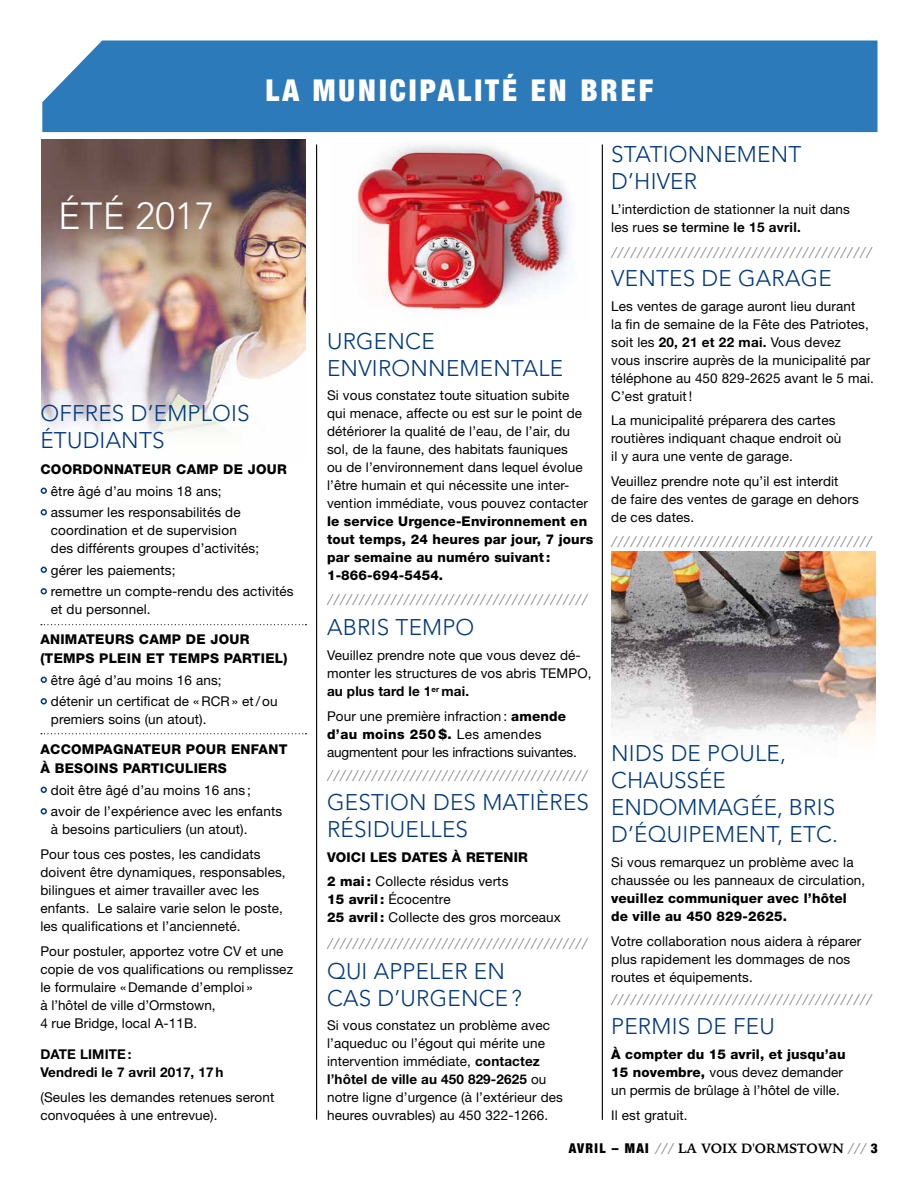
<style>
.page{position:relative;width:918px;height:1188px;background:#fff}
.page>*{position:absolute;margin:0;border:0;box-sizing:border-box;transform-origin:0 0}
.t1{font:300 37.5px "Avenir";color:#fff}
.t2{font:900 condensed 30px "Helvetica Neue";letter-spacing:.1em;color:#fff}
.t3{font:300 22.5px/27px "Avenir";letter-spacing:.01em;color:#003882}
.t4{font:13.5px/18px "Helvetica Neue LT Std";letter-spacing:.01em;color:#000}
.t5{font:800 13.5px/18px "Helvetica Neue LT Std";letter-spacing:.01em;color:#000}
.t6{font:700 13.5px "Iowan Old Style BT";color:#87888a}
.t7{font:13.5px/18px "Helvetica Neue LT Std";letter-spacing:-.01em;color:#000}
.t8{font:700 13.5px/18px "Helvetica Neue LT Std";letter-spacing:.01em;color:#000}
.t9{font:700 13.5px "Iowan Old Style BT";color:#000}
.s1{font-weight:500}
.s2{font-weight:700}
.s3{font-weight:800}
.s4{font-weight:400}
.s5{font-family:"Helvetica Neue";font-weight:900;font-stretch:condensed}
.s6{color:#87888a}
</style>
<div class="page">
<img style="left:611px;top:552px;width:265px;height:190px">
<img style="left:41px;top:139px;width:265px;height:298px">
<img style="left:357px;top:144px;width:215px;height:172px">
<div style="left:42px;top:41px;width:835px;height:91px;background:#2d7aba"></div>
<svg style="left:41px;top:488px;width:6px;height:6px"></svg>
<svg style="left:41px;top:509px;width:6px;height:6px"></svg>
<svg style="left:41px;top:567px;width:6px;height:6px"></svg>
<svg style="left:41px;top:588px;width:6px;height:6px"></svg>
<svg style="left:41px;top:677px;width:6px;height:6px"></svg>
<svg style="left:41px;top:698px;width:6px;height:6px"></svg>
<svg style="left:41px;top:787px;width:6px;height:6px"></svg>
<svg style="left:41px;top:808px;width:6px;height:6px"></svg>
<hr style="left:602px;top:145px;width:1px;height:975px;background:#000">
<hr style="left:316px;top:145px;width:1px;height:975px;background:#000">
<svg style="left:41px;top:624px;width:265px;height:1px"></svg>
<svg style="left:41px;top:733px;width:265px;height:1px"></svg>
<h1 class="t1" style="left:58px;top:194px;width:158px">ÉTÉ 2017</h1>
<h2 class="t2" style="left:266px;top:66px;width:389px">LA MUNICIPALITÉ EN BREF</h2>
<h3 class="t3" style="left:611px;top:141px;width:93px">STATI ONNE</h3>
<h3 class="t3" style="left:737px;top:141px;width:36px">MENT</h3>
<h3 class="t3" style="left:611px;top:168px;width:36px">D’HIVE</h3>
<h3 class="t3" style="left:684px;top:168px;width:15px">R</h3>
<p class="t4" style="left:611px;top:200px;width:240px">L’interdiction de stationner la nuit dans les rues <span class="s1">se termine</span> <span class="s2">le 15 avril.</span></p>
<p class="t6" style="left:611px;top:243px;width:263px">/////////////////////////////////////////</p>
<h3 class="t3" style="left:40px;top:400px;width:208px">OFFRES D’EMPLOIS<br>ÉTU DIANTS</h3>
<p class="t5" style="left:40px;top:460px;width:11px">COORDONNATE</p>
<p class="t5" style="left:151px;top:460px;width:136px">UR CAMP DE JOUR</p>
<p class="t4" style="left:51px;top:480px;width:191px;line-height:21.5px">être âgé d’au moins 18 ans; assumer les responsabilités de</p>
<p class="t4" style="left:51px;top:521px;width:210px">coordination et de supervision des différents groupes d’activités;</p>
<p class="t4" style="left:51px;top:559px;width:244px;line-height:21.5px">gérer les paiements;<br>remettre un compte-rendu des activités</p>
<p class="t4" style="left:51px;top:600px;width:101px">et du personnel.</p>
<p class="t5" style="left:40px;top:630px;width:48px">ANI MATE</p>
<p class="t5" style="left:40px;top:629px;width:249px;line-height:19.5px;text-indent:64px">URS CAMP DE JOUR (temps plein et temps partiel)</p>
<p class="t4" style="left:51px;top:669px;width:228px;line-height:21.5px">être âgé d’au moins 16 ans;<br>détenir un certificat de «RCR» et/ ou</p>
<p class="t4" style="left:51px;top:710px;width:157px">premiers soins (un atout).</p>
<p class="t5" style="left:40px;top:739px;width:229px;line-height:19.5px">Accompagnateur POUR EN FANT<br>À BESOINS</p>
<p class="t5" style="left:123px;top:759px;width:19px">PARTIC</p>
<p class="t5" style="left:175px;top:759px;width:20px">ULIERS</p>
<p class="t4" style="left:51px;top:779px;width:233px;line-height:21.5px">doit être âgé d’au moins 16 ans ; avoir de l’expérience avec les enfants</p>
<p class="t4" style="left:40px;top:817px;width:222px;line-height:24.8px;text-align:center">à besoins particuliers (un atout).<br>Pour tous ces postes, les candidats</p>
<p class="t4" style="left:40px;top:863px;width:247px">doivent être dynamiques, responsables, bilingues et aimer travailler avec les enfants. Le salaire varie selon le poste, les qualifications et l’ancienneté.</p>
<p class="t4" style="left:40px;top:942px;width:254px">Pour postuler, apportez votre CV et une copie de vos qualifications ou remplissez le formulaire « Demande d’emploi »<br>à l’hôtel de ville d’Ormstown,<br>4 rue Bridge, local A-11B.</p>
<p class="t8" style="left:40px;top:1045px;width:185px">Date limite:<br>Vendredi le 7 avril 2017, 17h</p>
<p class="t4" style="left:40px;top:1088px;width:236px">(Seules les demandes retenues seront convoquées à une entrevue).</p>
<h3 class="t3" style="left:327px;top:327px;width:238px;text-indent:47px">ENCE<br>ENVIRONNEM ENTALE</h3>
<p class="t4" style="left:327px;top:386px;width:262px">Si vous constatez toute situation subite qui menace, affecte ou est sur le point de détériorer la qualité de l’eau, de l’air, du sol, de la faune, des habitats fauniques<br>ou de l’environnement dans lequel évolue l’être humain et qui nécessite une inter&shy;vention immédiate, vous pouvez contacter</p>
<p class="t5" style="left:327px;top:513px;width:268px">le service Urgence-Environnement en tout temps, 24 heures par jour, 7 jours par semaine au numéro suivant:<br>1-866-694-5454.</p>
<h3 class="t3" style="left:327px;top:327px;width:16px">URG</h3>
<p class="t6" style="left:327px;top:591px;width:263px">/////////////////////////////////////////</p>
<h3 class="t3" style="left:327px;top:614px;width:16px">ABR</h3>
<h3 class="t3" style="left:371px;top:614px;width:69px">IS TEMPO</h3>
<p class="t4" style="left:327px;top:646px;width:266px">Veuillez prendre note que vous devez dé&shy;monter les structures de vos abris TEMPO, <span class="s2">au plus tard le 1</span><sup>er</sup> <span class="s2">mai.</span></p>
<p class="t7" style="left:327px;top:707px;width:251px">Pour une première infraction : <span class="s3">amende d’au moins 250 $.</span> Les amendes augmentent pour les infractions suivantes.</p>
<p class="t6" style="left:327px;top:766px;width:263px">/////////////////////////////////////////</p>
<h3 class="t3" style="left:327px;top:789px;width:261px">GESTION DES MATIÈRES<br>RÉSIDU ELLES</h3>
<p class="t5" style="left:327px;top:845px;width:202px;line-height:24.8px">Voici les dates à retenir<br>2 mai: <span class="s4">Collecte résidus verts</span></p>
<p class="t4" style="left:327px;top:890px;width:235px"><span class="s3">15 avril:</span> Écocentre<br><span class="s3">25 avril:</span> Collecte des gros morceaux</p>
<p class="t6" style="left:327px;top:935px;width:263px">/////////////////////////////////////////</p>
<h3 class="t3" style="left:327px;top:957px;width:162px">QUI APPELER EN<br>CAS D’URGENCE</h3>
<h3 class="t3" style="left:511px;top:984px;width:12px">?</h3>
<p class="t4" style="left:327px;top:1017px;width:237px">Si vous constatez un problème avec l’aqueduc ou l’égout qui mérite une intervention immédiate, <span class="s2">contactez l’hôtel de ville au 450 829-2625</span> ou notre ligne d’urgence (à l’extérieur des heures ouvrables) au 450 322-1266.</p>
<h3 class="t3" style="left:611px;top:265px;width:144px">VENTES DE GARAG</h3>
<h3 class="t3" style="left:818px;top:265px;width:15px">E</h3>
<p class="t4" style="left:611px;top:297px;width:264px">Les ventes de garage auront lieu durant<br>la fin de semaine de la Fête des Patriotes, soit les <span class="s2">20, 21 et 22 mai.</span> Vous devez<br>vous inscrire auprès de la municipalité par téléphone au 450 829-2625 avant le 5 mai.<br>C’est gratuit!</p>
<p class="t4" style="left:611px;top:411px;width:232px">La municipalité préparera des cartes routières indiquant chaque endroit où il y aura une vente de garage.</p>
<p class="t4" style="left:611px;top:472px;width:249px">Veuillez prendre note qu’il est interdit<br>de faire des ventes de garage en dehors de ces dates.</p>
<p class="t6" style="left:611px;top:533px;width:263px">/////////////////////////////////////////</p>
<h3 class="t3" style="left:611px;top:740px;width:176px">NIDS DE POULE,<br>CHAUSSÉE<br>END</h3>
<h3 class="t3" style="left:611px;top:794px;width:226px;text-indent:48px">OMMAGÉE, BRIS<br>D’ÉQUI PEMENT, ETC</h3>
<h3 class="t3" style="left:832px;top:821px;width:7px">.</h3>
<p class="t4" style="left:611px;top:853px;width:256px">Si vous remarquez un problème avec la chaussée ou les panneaux de circulation,</p>
<p class="t5" style="left:611px;top:889px;width:237px">veuillez communiquer avec l’hôtel de ville au 450 829-2625.</p>
<p class="t4" style="left:611px;top:932px;width:252px">Votre collaboration nous aidera à réparer plus rapidement les dommages de nos routes et équipements.</p>
<h3 class="t3" style="left:611px;top:1013px;width:161px">PERM IS DE FEU</h3>
<p class="t4" style="left:611px;top:1045px;width:236px"><span class="s3">À compter du 15 avril, et jusqu’au<br>15 novembre,</span> vous devez demander un permis de brûlage à l’hôtel de ville.</p>
<p class="t4" style="left:611px;top:1106px;width:78px">Il est gratuit.</p>
<p class="t6" style="left:611px;top:991px;width:263px">/////////////////////////////////////////</p>
<p class="t9" style="left:569px;top:1140px;width:311px"><span class="s5">AVRIL – MAI</span> <span class="s6">///</span> LA VOIX D'ORMSTOWN <span class="s6">///</span> <span class="s5">3</span></p>
</div>
